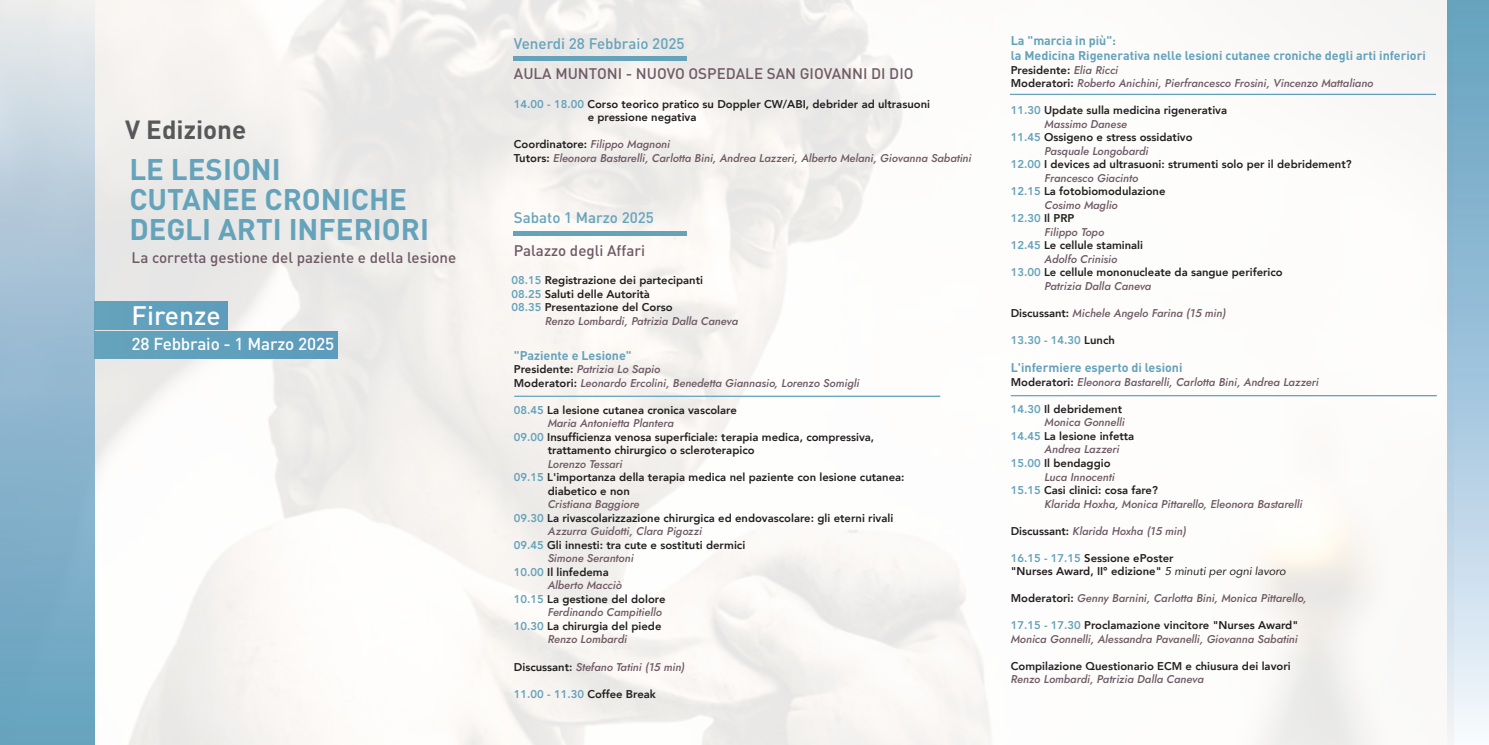
<style>
.page{position:relative;width:1489px;height:745px;background:#fff}
.page>*{position:absolute;margin:0;border:0;box-sizing:border-box;transform-origin:0 0}
.t1{font:700 29.38px/30px "DIN Pro";color:#65a3bb}
.t2{font:500 26.38px "DIN";color:#fff}
.t3{font:700 25.88px "DIN Pro";color:#57585a}
.t4{font:500 17.12px "DIN";letter-spacing:-.01em;color:#fff}
.t5{font:500 15.12px "DIN Pro";color:#6f5a65}
.t6{font:500 15.12px "DIN Pro";color:#65a3bb}
.t7{font:700 12.5px/15px "DIN Pro";color:#65a3bb}
.t8{font:800 11.25px/13.5px "Avenir";color:#231f20}
.t9{font:italic 11.25px/13.5px "Jost";color:#6f5a65}
.t10{font:800 11.25px "Avenir";color:#65a3bb}
.s1{color:#65a3bb}
.s2{font-family:"Avenir";font-weight:800;font-style:normal;color:#231f20}
.s3{color:#231f20}
.s4{font-family:"Jost";font-weight:400;font-style:italic;color:#6f5a65}
.s5{font-weight:400;font-style:italic}
</style>
<div class="page">
<img style="left:95px;top:0;width:1351px;height:744px">
<hr style="left:514px;top:56px;width:173px;height:4px;background:#65a3bb">
<hr style="left:514px;top:231px;width:173px;height:4px;background:#65a3bb">
<div style="left:0;top:0;width:95px;height:744px;background:linear-gradient(to bottom,#dfe2e9,#5c9bbc)"></div>
<div style="left:1446px;top:0;width:42px;height:744px;background:linear-gradient(to bottom,#5d9cbd,#eef3fc)"></div>
<div style="left:95px;top:302px;width:132px;height:27px;background:#60a0bc"></div>
<div style="left:95px;top:331px;width:242px;height:27px;background:#60a0bc"></div>
<hr style="left:1010px;top:395px;width:426px;height:1px;background:#fff">
<hr style="left:514px;top:395px;width:426px;height:1px;background:#fff">
<hr style="left:1009px;top:94px;width:426px;height:1px;background:#fff">
<h3 class="t3" style="left:125px;top:112px;width:122px">V Edizione</h3>
<h1 class="t1" style="left:129px;top:153px;width:301px">LE LESIONI<br>CUTANEE CRONICHE<br>DEGLI ARTI INFERIORI</h1>
<h3 class="t5" style="left:132px;top:247px;width:326px">La corretta gestione del paziente e della lesione</h3>
<h2 class="t2" style="left:132px;top:298px;width:90px">Firenze</h2>
<h3 class="t4" style="left:132px;top:333px;width:204px">28 Febbraio - 1 Marzo 2025</h3>
<h3 class="t6" style="left:514px;top:34px;width:172px">Venerdi 28 Febbraio 2025</h3>
<h3 class="t5" style="left:514px;top:63px;width:401px">AULA MUNTONI - NUOVO OSPEDALE SAN GIOVANNI DI DIO</h3>
<p class="t8" style="left:587px;top:97px;width:344px;text-indent:-74px"><span class="s1">14.00 - 18.00</span> Corso teorico pratico su Doppler CW/ABI, debrider ad ultrasuoni e pressione negativa</p>
<p class="t9" style="left:514px;top:138px;width:459px"><span class="s2">Coordinatore:</span> Filippo Magnoni<br><span class="s2">Tutors:</span> Eleonora Bastarelli, Carlotta Bini, Andrea Lazzeri, Alberto Melani, Giovanna Sabatini</p>
<h3 class="t6" style="left:514px;top:207px;width:142px">Sabato 1 Marzo 2025</h3>
<h3 class="t5" style="left:514px;top:239px;width:133px">Palazzo degli Affari</h3>
<p class="t8" style="left:511px;top:273px;width:193px"><span class="s1">08.15</span> Registrazione dei partecipanti<br><span class="s1">08.25</span> Saluti delle Autorità<br><span class="s1">08.35</span> Presentazione del Corso</p>
<p class="t9" style="left:545px;top:314px;width:194px">Renzo Lombardi, Patrizia Dalla Caneva</p>
<p class="t7" style="left:514px;top:347px;width:119px">"Paziente e Lesione"</p>
<p class="t9" style="left:514px;top:362px;width:347px"><span class="s2">Presidente:</span> Patrizia Lo Sapio<br><span class="s2">Moderatori:</span> Leonardo Ercolini, Benedetta Giannasio, Lorenzo Somigli</p>
<p class="t8" style="left:514px;top:403px;width:224px"><span class="s1">08.45</span> La lesione cutanea cronica vascolare</p>
<p class="t9" style="left:547px;top:416px;width:128px">Maria Antonietta Plantera</p>
<p class="t8" style="left:547px;top:430px;width:328px;text-indent:-34px"><span class="s1">09.00</span> Insufficienza venosa superficiale: terapia medica, compressiva, trattamento chirurgico o scleroterapico</p>
<p class="t9" style="left:547px;top:457px;width:76px">Lorenzo Tessari</p>
<p class="t8" style="left:547px;top:470px;width:358px;text-indent:-34px"><span class="s1">09.15</span> L'importanza della terapia medica nel paziente con lesione cutanea: diabetico e non</p>
<p class="t9" style="left:547px;top:497px;width:93px">Cristiana Baggiore</p>
<p class="t8" style="left:514px;top:511px;width:381px"><span class="s1">09.30</span> La rivascolarizzazione chirurgica ed endovascolare: gli eterni rivali</p>
<p class="t9" style="left:547px;top:524px;width:156px">Azzurra Guidotti, Clara Pigozzi</p>
<p class="t8" style="left:514px;top:538px;width:233px"><span class="s1">09.45</span> Gli innesti: tra cute e sostituti dermici</p>
<p class="t9" style="left:547px;top:551px;width:87px">Simone Serantoni</p>
<p class="t8" style="left:514px;top:565px;width:96px"><span class="s1">10.00</span> Il linfedema</p>
<p class="t9" style="left:547px;top:578px;width:76px">Alberto Macciò</p>
<p class="t8" style="left:514px;top:592px;width:153px"><span class="s1">10.15</span> La gestione del dolore</p>
<p class="t9" style="left:547px;top:605px;width:116px">Ferdinando Campitiello</p>
<p class="t8" style="left:514px;top:619px;width:149px"><span class="s1">10.30</span> La chirurgia del piede</p>
<p class="t9" style="left:547px;top:632px;width:81px">Renzo Lombardi</p>
<p class="t9" style="left:514px;top:659px;width:172px"><span class="s2">Discussant:</span> Stefano Tatini (15 min)</p>
<p class="t10" style="left:514px;top:684px;width:144px">11.00 - 11.30 <span class="s3">Coffee Break</span></p>
<p class="t7" style="left:1010px;top:32px;width:416px">La "marcia in più":<br>la Medicina Rigenerativa nelle lesioni cutanee croniche degli arti inferiori</p>
<p class="t8" style="left:1010px;top:63px;width:109px">Presidente: <span class="s4">Elia Ricci</span></p>
<p class="t9" style="left:1010px;top:76px;width:364px"><span class="s2">Moderatori:</span> Roberto Anichini, Pierfrancesco Frosini, Vincenzo Mattaliano</p>
<p class="t8" style="left:1010px;top:103px;width:218px"><span class="s1">11.30</span> Update sulla medicina rigenerativa</p>
<p class="t9" style="left:1044px;top:117px;width:84px">Massimo Danese</p>
<p class="t8" style="left:1010px;top:130px;width:183px"><span class="s1">11.45</span> Ossigeno e stress ossidativo</p>
<p class="t9" style="left:1044px;top:144px;width:105px">Pasquale Longobardi</p>
<p class="t8" style="left:1010px;top:157px;width:342px"><span class="s1">12.00</span> I devices ad ultrasuoni: strumenti solo per il debridement?</p>
<p class="t9" style="left:1044px;top:171px;width:95px">Francesco Giacinto</p>
<p class="t8" style="left:1010px;top:184px;width:156px"><span class="s1">12.15</span> La fotobiomodulazione</p>
<p class="t9" style="left:1044px;top:198px;width:75px">Cosimo Maglio</p>
<p class="t10" style="left:1010px;top:209px;width:65px">12.30 <span class="s3">Il PRP</span></p>
<p class="t9" style="left:1044px;top:225px;width:61px">Filippo Topo</p>
<p class="t8" style="left:1010px;top:238px;width:134px"><span class="s1">12.45</span> Le cellule staminali</p>
<p class="t9" style="left:1044px;top:252px;width:74px">Adolfo Crinisio</p>
<p class="t8" style="left:1010px;top:265px;width:273px"><span class="s1">13.00</span> Le cellule mononucleate da sangue periferico</p>
<p class="t9" style="left:1044px;top:279px;width:108px">Patrizia Dalla Caneva</p>
<p class="t9" style="left:1010px;top:306px;width:217px"><span class="s2">Discussant:</span> Michele Angelo Farina (15 min)</p>
<p class="t10" style="left:1010px;top:331px;width:106px">13.30 - 14.30 <span class="s3">Lunch</span></p>
<p class="t7" style="left:1010px;top:359px;width:173px">L'infermiere esperto di lesioni</p>
<p class="t9" style="left:1010px;top:375px;width:309px"><span class="s2">Moderatori:</span> Eleonora Bastarelli, Carlotta Bini, Andrea Lazzeri</p>
<p class="t8" style="left:1010px;top:402px;width:113px"><span class="s1">14.30</span> Il debridement</p>
<p class="t9" style="left:1044px;top:415px;width:82px">Monica Gonnelli</p>
<p class="t8" style="left:1010px;top:429px;width:125px"><span class="s1">14.45</span> La lesione infetta</p>
<p class="t9" style="left:1044px;top:442px;width:76px">Andrea Lazzeri</p>
<p class="t8" style="left:1010px;top:456px;width:101px"><span class="s1">15.00</span> Il bendaggio</p>
<p class="t9" style="left:1044px;top:469px;width:72px">Luca Innocenti</p>
<p class="t8" style="left:1010px;top:483px;width:149px"><span class="s1">15.15</span> Casi clinici: cosa fare?</p>
<p class="t9" style="left:1044px;top:496px;width:259px">Klarida Hoxha, Monica Pittarello, Eleonora Bastarelli</p>
<p class="t9" style="left:1010px;top:523px;width:177px"><span class="s2">Discussant:</span> Klarida Hoxha (15 min)</p>
<p class="t8" style="left:1010px;top:550px;width:277px"><span class="s1">16.15 - 17.15</span> Sessione ePoster<br>"Nurses Award, II° edizione" <span class="s5">5 minuti per ogni lavoro</span></p>
<p class="t9" style="left:1010px;top:591px;width:297px"><span class="s2">Moderatori:</span> Genny Barnini, Carlotta Bini, Monica Pittarello,</p>
<p class="t8" style="left:1010px;top:618px;width:289px"><span class="s1">17.15 - 17.30</span> Proclamazione vincitore "Nurses Award"</p>
<p class="t9" style="left:1010px;top:631px;width:288px">Monica Gonnelli, Alessandra Pavanelli, Giovanna Sabatini</p>
<p class="t8" style="left:1010px;top:658px;width:281px">Compilazione Questionario ECM e chiusura dei lavori</p>
<p class="t9" style="left:1010px;top:672px;width:194px">Renzo Lombardi, Patrizia Dalla Caneva</p>
</div>
